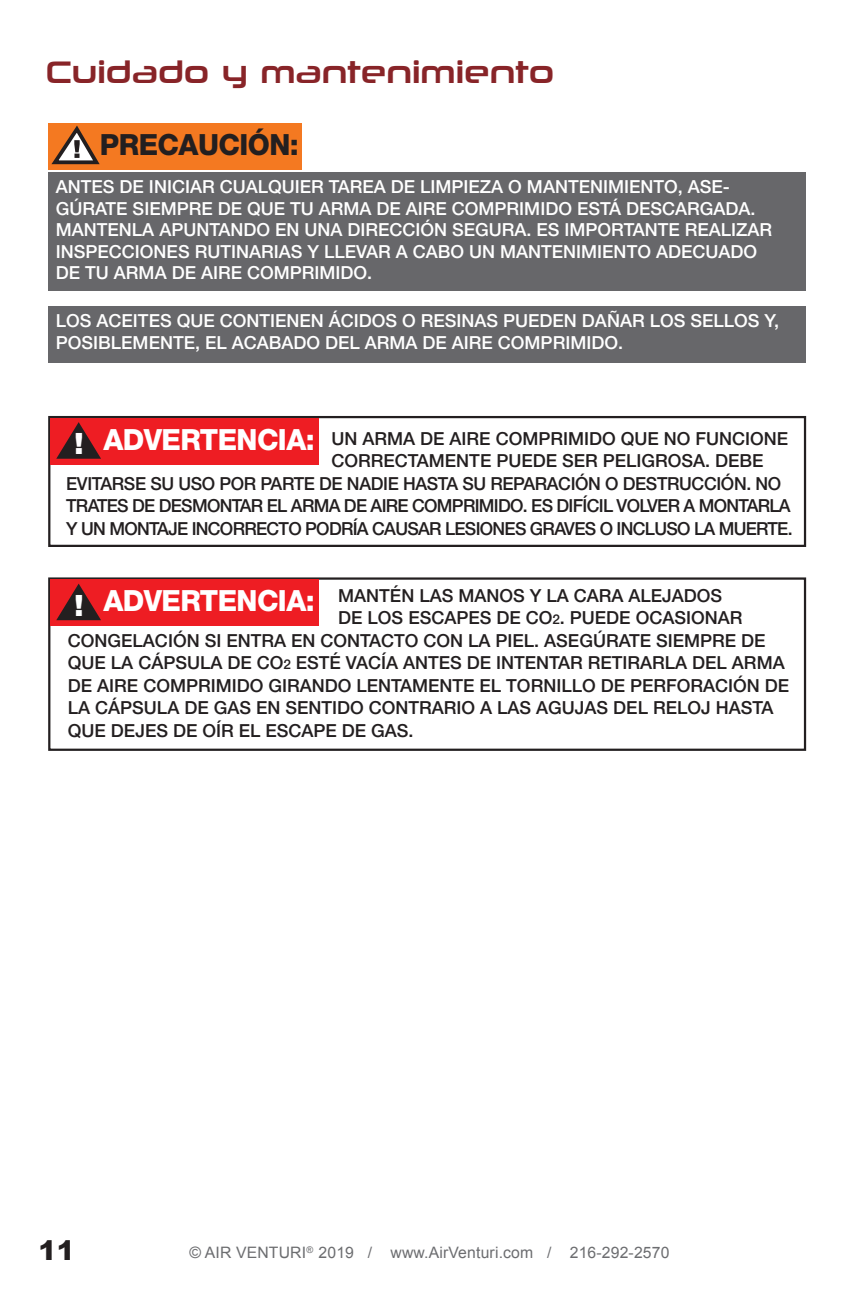
<style>
.page{position:relative;width:859px;height:1296px;background:#fff}
.page>*{position:absolute;margin:0;border:0;box-sizing:border-box;transform-origin:0 0}
.t1{font:31.5px "Neuropolitical Rg";color:#882428}
.t2{font:800 29.25px "Helvetica Neue LT Std";letter-spacing:-.02em;color:#fff}
.t3{font:800 29.25px "Helvetica Neue LT Std";letter-spacing:-.02em;color:#231f20}
.t4{font:900 29.25px "Arial";color:#fff}
.t5{font:900 27px "Arial";color:#231f20}
.t6{font:500 18px "Helvetica Neue LT Std";color:#231f20}
.t7{font:500 18px/21.6px "Helvetica Neue LT Std";color:#fff}
.t8{font:500 18px "Helvetica Neue LT Std";letter-spacing:-.04em;color:#231f20}
.t9{font:500 18px "Helvetica Neue LT Std";letter-spacing:-.02em;color:#231f20}
.t10{font:15.75px "Arial";letter-spacing:.01em;color:#6c6d70}
.s1{font-size:13.5px}
</style>
<div class="page">
<div style="left:48px;top:123px;width:253px;height:47px;background:#f47921"></div>
<svg style="left:51px;top:125px;width:49px;height:40px"></svg>
<div style="left:48px;top:172px;width:758px;height:118px;background:#67676a"></div>
<div style="left:48px;top:306px;width:758px;height:56px;background:#67676a"></div>
<div style="left:48px;top:416px;width:758px;height:131px;border:2px solid #231f20"></div>
<div style="left:50px;top:418px;width:268px;height:47px;background:#ee1d23"></div>
<svg style="left:56px;top:422px;width:45px;height:37px"></svg>
<div style="left:48px;top:577px;width:758px;height:174px;border:2px solid #231f20"></div>
<div style="left:50px;top:580px;width:268px;height:46px;background:#ee1d23"></div>
<svg style="left:56px;top:584px;width:45px;height:36px"></svg>
<p class="t1" style="left:46px;top:52px;width:510px">Cuidado y mantenimiento</p>
<p class="t3" style="left:100px;top:128px;width:200px">PRECAUCIÓN:</p>
<p class="t7" style="left:56px;top:176px;width:717px">ANTES DE INICIAR CUALQUIER TAREA DE LIMPIEZA O MANTENIMIENTO, ASE-GÚRATE SIEMPRE DE QUE TU ARMA DE AIRE COMPRIMIDO ESTÁ DESCARGADA.<br>MANTENLA APUNTANDO EN UNA DIRECCIÓN SEGURA. ES IMPORTANTE REALIZAR INSPECCIONES RUTINARIAS Y LLEVAR A CABO UN MANTENIMIENTO ADECUADO DE TU ARMA DE AIRE COMPRIMIDO.</p>
<p class="t7" style="left:56px;top:310px;width:724px">LOS ACEITES QUE CONTIENEN ÁCIDOS O RESINAS PUEDEN DAÑAR LOS SELLOS Y,<br>POSIBLEMENTE, EL ACABADO DEL ARMA DE AIRE COMPRIMIDO.</p>
<p class="t4" style="left:74px;top:422px;width:11px">!</p>
<p class="t2" style="left:103px;top:422px;width:213px">ADVERTENCIA:</p>
<p class="t6" style="left:331px;top:427px;width:458px">UN ARMA DE AIRE COMPRIMIDO QUE NO FUNCIONE</p>
<p class="t6" style="left:331px;top:450px;width:433px">CORRECTAMENTE PUEDE SER PELIGROSA. DEBE</p>
<p class="t9" style="left:66px;top:472px;width:716px">EVITARSE SU USO POR PARTE DE NADIE HASTA SU REPARACIÓN O DESTRUCCIÓN. NO</p>
<p class="t8" style="left:66px;top:495px;width:726px">TRATES DE DESMONTAR EL ARMA DE AIRE COMPRIMIDO. ES DIFÍCIL VOLVER A MONTARLA</p>
<p class="t8" style="left:66px;top:517px;width:728px">Y UN MONTAJE INCORRECTO PODRÍA CAUSAR LESIONES GRAVES O INCLUSO LA MUERTE.</p>
<p class="t6" style="left:338px;top:584px;width:385px">MANTÉN LAS MANOS Y LA CARA ALEJADOS</p>
<p class="t6" style="left:338px;top:607px;width:405px">DE LOS ESCAPES DE CO<span class="s1">2</span>. PUEDE OCASIONAR</p>
<p class="t6" style="left:68px;top:629px;width:699px">CONGELACIÓN SI ENTRA EN CONTACTO CON LA PIEL. ASEGÚRATE SIEMPRE DE</p>
<p class="t6" style="left:68px;top:652px;width:718px">QUE LA CÁPSULA DE CO<span class="s1">2</span> ESTÉ VACÍA ANTES DE INTENTAR RETIRARLA DEL ARMA</p>
<p class="t6" style="left:68px;top:674px;width:722px">DE AIRE COMPRIMIDO GIRANDO LENTAMENTE EL TORNILLO DE PERFORACIÓN DE</p>
<p class="t6" style="left:68px;top:697px;width:707px">LA CÁPSULA DE GAS EN SENTIDO CONTRARIO A LAS AGUJAS DEL RELOJ HASTA</p>
<p class="t6" style="left:68px;top:719px;width:347px">QUE DEJES DE OÍR EL ESCAPE DE GAS.</p>
<p class="t4" style="left:74px;top:584px;width:11px">!</p>
<p class="t2" style="left:103px;top:583px;width:213px">ADVERTENCIA:</p>
<p class="t5" style="left:39px;top:1230px;width:38px">11</p>
<p class="t10" style="left:189px;top:1242px;width:481px">© AIR VENTURI<sup>®</sup> 2019 / www.AirVenturi.com / 216-292-2570</p>
</div>
